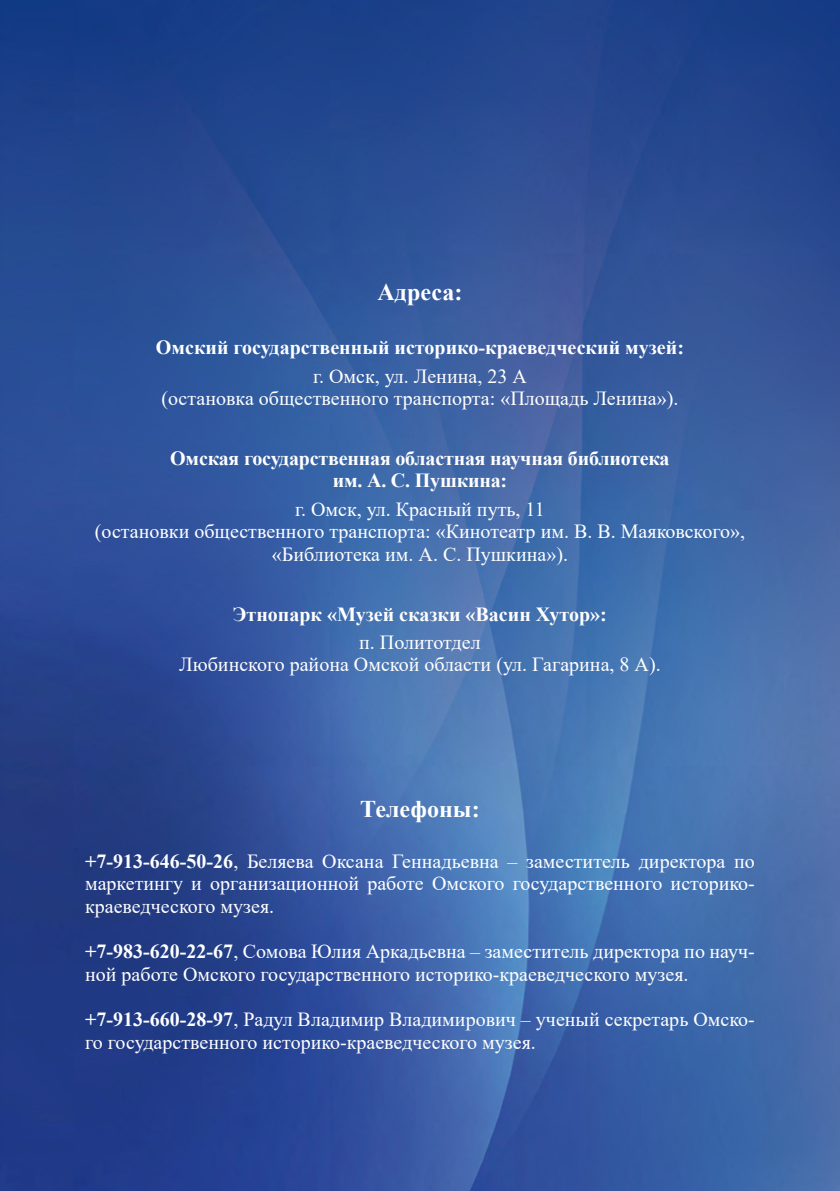
<style>
.page{position:relative;width:840px;height:1191px;background:#fff}
.page>*{position:absolute;margin:0;border:0;box-sizing:border-box;transform-origin:0 0}
.t1{font:700 24px "Times New Roman";color:#fff}
.t2{font:20px/22.6px "Times New Roman";color:#fff;text-align:center}
.t3{font:700 20px/22.6px "Times New Roman";letter-spacing:-.01em;color:#fff;text-align:center}
.s1{font-weight:700}
</style>
<div class="page">
<img style="left:0;top:0;width:839px;height:1191px">
<p class="t1" style="left:377px;top:275px;width:86px">Адреса:</p>
<p class="t3" style="left:156px;top:336px;width:529px">Омский государственный историко-краеведческий музей:</p>
<p class="t2" style="left:161px;top:364px;width:518px">г. Омск, ул. Ленина, 23 А<br>(остановка общественного транспорта: «Площадь Ленина»).</p>
<p class="t3" style="left:170px;top:446px;width:500px">Омская государственная областная научная библиотека им. А. С. Пушкина:</p>
<p class="t2" style="left:95px;top:497px;width:651px">г. Омск, ул. Красный путь, 11<br>(остановки общественного транспорта: «Кинотеатр им. В. В. Маяковского», «Библиотека им. А. С. Пушкина»).</p>
<p class="t3" style="left:233px;top:602px;width:375px">Этнопарк «Музей сказки «Васин Хутор»:</p>
<p class="t2" style="left:179px;top:630px;width:482px">п. Политотдел<br>Любинского района Омской области (ул. Гагарина, 8 А).</p>
<p class="t1" style="left:360px;top:791px;width:121px">Телефоны:</p>
<p class="t2" style="left:85px;top:849px;width:670px;text-align:justify"><span class="s1">+7-913-646-50-26</span>, Беляева Оксана Геннадьевна – заместитель директора по маркетингу и организационной работе Омского государственного историко&shy;краеведческого музея.</p>
<p class="t2" style="left:85px;top:939px;width:670px;text-align:left"><span class="s1">+7-983-620-22-67</span>, Сомова Юлия Аркадьевна – заместитель директора по науч&shy;ной работе Омского государственного историко-краеведческого музея.</p>
<p class="t2" style="left:85px;top:1007px;width:670px;text-align:left"><span class="s1">+7-913-660-28-97</span>, Радул Владимир Владимирович – ученый секретарь Омско&shy;го государственного историко-краеведческого музея.</p>
</div>
